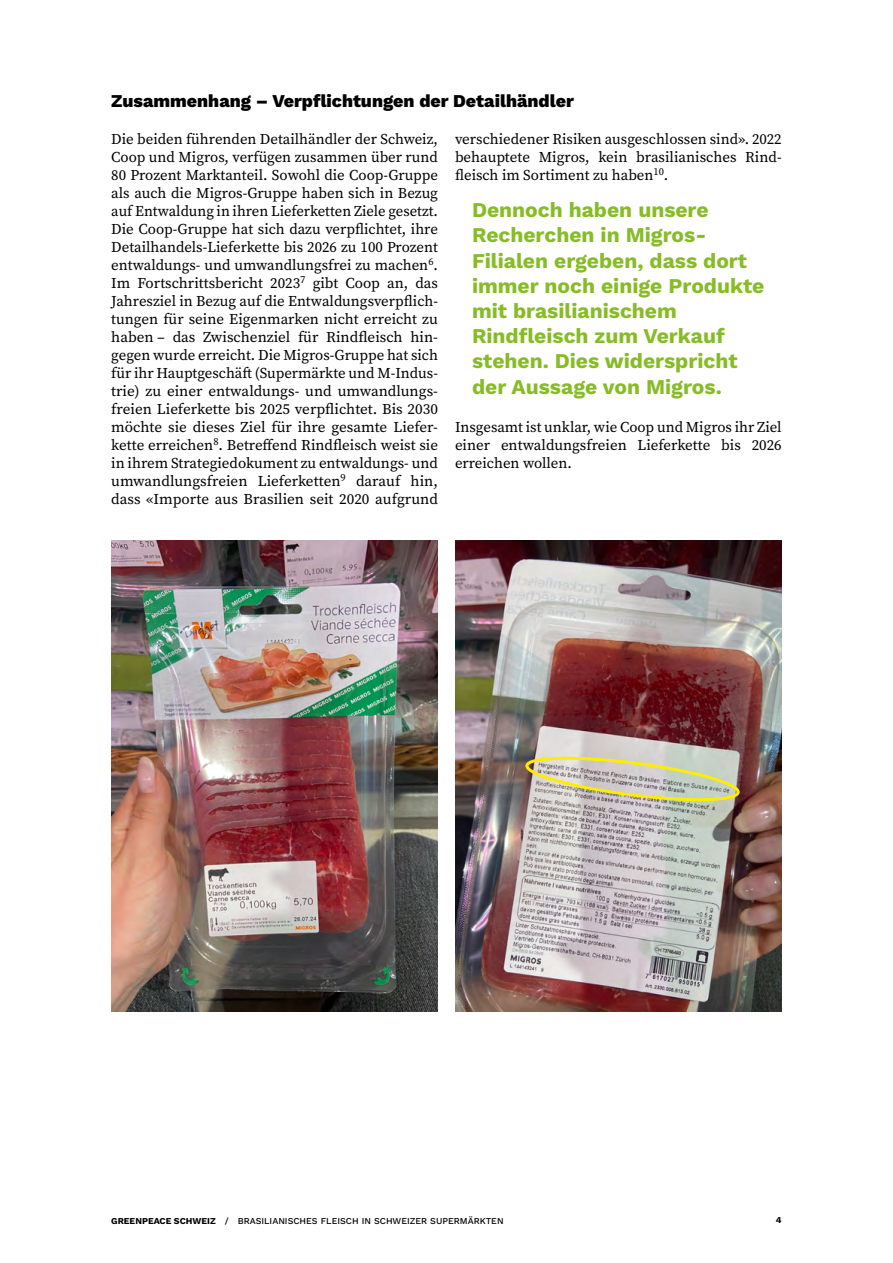
<style>
.page{position:relative;width:893px;height:1263px;background:#fff}
.page>*{position:absolute;margin:0;border:0;box-sizing:border-box;transform-origin:0 0}
.t1{font:700 21px/25.2px "Work Sans";color:#86bc25}
.t2{font:800 18px "Work Sans";color:#000}
.t3{font:15px/18px "Source Serif Pro";color:#000;text-align:justify}
.t4{font:500 9px "Work Sans";color:#000}
.t5{font:700 9px "Work Sans";color:#000}
.s1{font-weight:700}
</style>
<div class="page">
<img style="left:111px;top:540px;width:327px;height:471px">
<img style="left:455px;top:540px;width:327px;height:471px">
<svg style="left:522px;top:752px;width:221px;height:50px;background:#c6c2a3"></svg>
<p class="t2" style="left:111px;top:87px;width:464px">Zusammenhang – Verpflichtungen der Detailhändler</p>
<p class="t3" style="left:111px;top:130px;width:328px">Die beiden führenden Detailhändler der Schweiz, Coop und Migros, verfügen zusammen über rund 80 Prozent Marktanteil. Sowohl die Coop-Gruppe als auch die Migros-Gruppe haben sich in Bezug auf Entwaldung in ihren Lieferketten Ziele gesetzt.<br>Die Coop-Gruppe hat sich dazu verpflichtet, ihre Detailhandels-Lieferkette bis 2026 zu 100 Prozent entwaldungs- und umwandlungsfrei zu machen<sup>6</sup>.<br>Im Fortschrittsbericht 2023<sup>7</sup> gibt Coop an, das Jahres ziel in Bezug auf die Entwaldungsverpflich&shy;tungen für seine Eigenmarken nicht erreicht zu haben – das Zwischenziel für Rindfleisch hin&shy;gegen wurde erreicht. Die Migros-Gruppe hat sich für ihr Hauptgeschäft (Supermärkte und M-Indus&shy;trie) zu einer entwaldungs- und umwandlungs&shy;freien Lieferkette bis 2025 verpflichtet. Bis 2030 möchte sie dieses Ziel für ihre gesamte Liefer&shy;kette erreichen<sup>8</sup>. Betreffend Rindfleisch weist sie in ihrem Strategiedokument zu entwaldungs- und umwandlungsfreien Lieferketten<sup>9</sup> darauf hin, dass «Importe aus Brasilien seit 2020 aufgrund</p>
<p class="t3" style="left:455px;top:130px;width:328px">verschiedener Risiken ausgeschlossen sind». 2022 behauptete Migros, kein brasilianisches Rind&shy;fleisch im Sortiment zu haben<sup>10</sup>.</p>
<h1 class="t1" style="left:472px;top:197px;width:294px">Dennoch haben unsere<br>Recherchen in Migros-<br>Filialen ergeben, dass dort immer noch einige Produkte mit brasilianischem<br>Rindfleisch zum Verkauf stehen. Dies widerspricht der Aussage von Migros.</h1>
<p class="t3" style="left:455px;top:418px;width:328px">Insgesamt ist unklar, wie Coop und Migros ihr Ziel einer entwaldungsfreien Lieferkette bis 2026 erreichen wollen.</p>
<p class="t4" style="left:111px;top:1214px;width:394px"><span class="s1">GREENPEACE SCHWEIZ</span> / BRASILIANISCHES FLEISCH IN SCHWEIZER SUPERMÄRKTEN</p>
<p class="t5" style="left:776px;top:1213px;width:7px">4</p>
</div>
